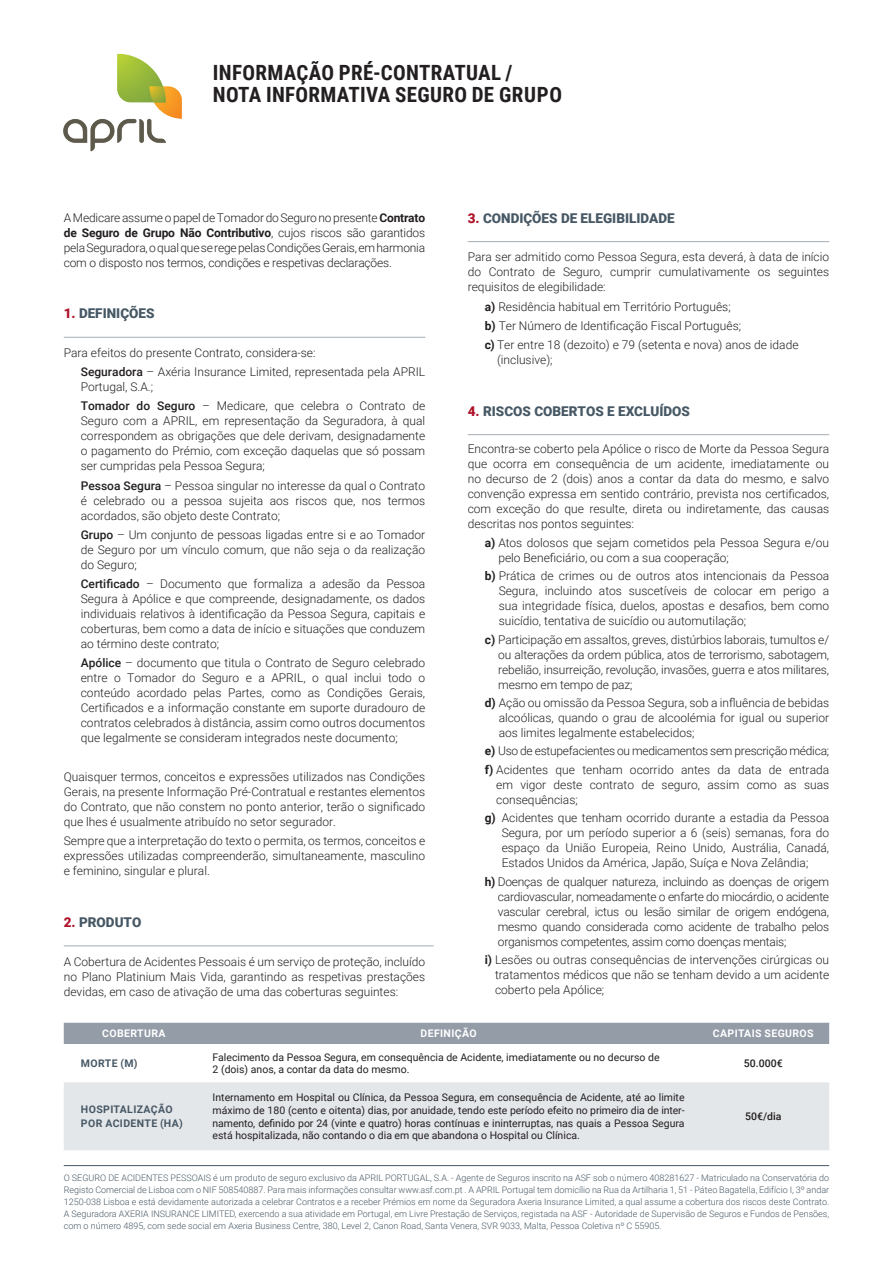
<style>
.page{position:relative;width:893px;height:1263px;background:#fff}
.page>*{position:absolute;margin:0;border:0;box-sizing:border-box;transform-origin:0 0}
.t1{font:700 21px/22.5px "Roboto Condensed";letter-spacing:.015em;color:#231f20}
.t2{font:900 13.5px "Roboto";color:#475865}
.t3{font:300 12px/15px "Roboto";color:#231f20;text-align:justify}
.t4{font:300 12px/18.5px "Roboto";letter-spacing:-.02em;color:#231f20}
.t5{font:10.5px/12.6px "Roboto";color:#231f20}
.t6{font:700 10.5px/13.5px "Roboto";letter-spacing:.035em;color:#475865}
.t7{font:700 10.5px "Roboto";letter-spacing:.035em;color:#fff}
.t8{font:500 10.5px "Roboto";color:#231f20}
.t9{font:300 9px/12px "Roboto";color:#475865;text-align:justify}
.s1{color:#ae1229}
.s2{font-weight:700}
.s3{font-weight:500}
</style>
<div class="page">
<hr style="left:64px;top:1165px;width:765px;height:1px;background:#475865">
<hr style="left:64px;top:337px;width:361px;height:1px;background:#a5adb6">
<hr style="left:64px;top:945px;width:370px;height:1px;background:#a5adb6">
<div style="left:64px;top:1023px;width:765px;height:21px;background:#949ca8"></div>
<div style="left:64px;top:1082px;width:765px;height:68px;background:#e4e7ea"></div>
<img style="left:63px;top:53px;width:119px;height:99px">
<hr style="left:468px;top:241px;width:361px;height:1px;background:#a5adb6">
<hr style="left:468px;top:434px;width:361px;height:1px;background:#a5adb6">
<h1 class="t1" style="left:213px;top:60px;width:351px">INFORMAÇÃO PRÉ-CONTRATUAL /<br>NOTA INFORMATIVA SEGURO DE GRUPO</h1>
<p class="t2" style="left:468px;top:208px;width:208px"><span class="s1">3.</span> CONDIÇÕES DE ELEGIBILIDADE</p>
<p class="t3" style="left:468px;top:249px;width:363px">Para ser admitido como Pessoa Segura, esta deverá, à data de início do Contrato de Seguro, cumprir cumulativamente os seguintes requisitos de elegibilidade:</p>
<p class="t3" style="left:485px;top:296px;width:315px;line-height:19.2px;text-align:left"><span class="s2">a)</span> Residência habitual em Território Português;<br><span class="s2">b)</span> Ter Número de Identificação Fiscal Português;<br><span class="s2">c)</span> Ter entre 18 (dezoito) e 79 (setenta e nova) anos de idade</p>
<p class="t3" style="left:497px;top:352px;width:57px">(inclusive);</p>
<p class="t2" style="left:468px;top:401px;width:224px"><span class="s1">4.</span> RISCOS COBERTOS E EXCLUÍDOS</p>
<p class="t3" style="left:468px;top:441px;width:363px">Encontra-se coberto pela Apólice o risco de Morte da Pessoa Segura que ocorra em consequência de um acidente, imediatamente ou no decurso de 2 (dois) anos a contar da data do mesmo, e salvo convenção expressa em sentido contrário, prevista nos certificados, com exceção do que resulte, direta ou indiretamente, das causas descritas nos pontos seguintes:</p>
<p class="t3" style="left:498px;top:535px;width:332px;text-indent:-14px"><span class="s2">a)</span> Atos dolosos que sejam cometidos pela Pessoa Segura e/ou pelo Beneficiário, ou com a sua cooperação;</p>
<p class="t3" style="left:499px;top:568px;width:332px;text-indent:-14px"><span class="s2">b)</span> Prática de crimes ou de outros atos intencionais da Pessoa Segura, incluindo atos suscetíveis de colocar em perigo a sua integridade física, duelos, apostas e desafios, bem como suicídio, tentativa de suicídio ou automutilação;</p>
<p class="t3" style="left:498px;top:631px;width:332px;text-indent:-13px"><span class="s2">c)</span> Participação em assaltos, greves, distúrbios laborais, tumultos e/ ou alterações da ordem pública, atos de terrorismo, sabotagem, rebelião, insurreição, revolução, invasões, guerra e atos militares, mesmo em tempo de paz;</p>
<p class="t3" style="left:499px;top:695px;width:332px;text-indent:-14px"><span class="s2">d)</span> Ação ou omissão da Pessoa Segura, sob a influência de bebidas alcoólicas, quando o grau de alcoolémia for igual ou superior aos limites legalmente estabelecidos;</p>
<p class="t4" style="left:485px;top:741px;width:346px"><span class="s2">e)</span> Uso de estupefacientes ou medicamentos sem prescrição médica; <span class="s2">f)</span> Acidentes que tenham ocorrido antes da data de entrada</p>
<p class="t3" style="left:496px;top:777px;width:334px">em vigor deste contrato de seguro, assim como as suas consequências;</p>
<p class="t3" style="left:502px;top:810px;width:329px;text-indent:-17px"><span class="s2">g)</span> Acidentes que tenham ocorrido durante a estadia da Pessoa Segura, por um período superior a 6 (seis) semanas, fora do espaço da União Europeia, Reino Unido, Austrália, Canadá, Estados Unidos da América, Japão, Suíça e Nova Zelândia;</p>
<p class="t3" style="left:498px;top:873px;width:333px;text-indent:-13px"><span class="s2">h)</span> Doenças de qualquer natureza, incluindo as doenças de origem cardiovascular, nomeadamente o enfarte do miocárdio, o acidente vascular cerebral, ictus ou lesão similar de origem endógena, mesmo quando considerada como acidente de trabalho pelos organismos competentes, assim como doenças mentais;</p>
<p class="t3" style="left:495px;top:952px;width:336px;text-indent:-10px"><span class="s2">i)</span> Lesões ou outras consequências de intervenções cirúrgicas ou tratamentos médicos que não se tenham devido a um acidente coberto pela Apólice;</p>
<p class="t3" style="left:64px;top:209px;width:363px">A Medicare assume o papel de Tomador do Seguro no presente <span class="s2">Contrato de Seguro de Grupo Não Contributivo</span>, cujos riscos são garantidos pela Seguradora, o qual que se rege pelas Condições Gerais, em harmonia com o disposto nos termos, condições e respetivas declarações.</p>
<p class="t2" style="left:64px;top:304px;width:92px"><span class="s1">1.</span> DEFINIÇÕES</p>
<p class="t3" style="left:81px;top:343px;width:346px;line-height:19.2px;text-indent:-17px">Para efeitos do presente Contrato, considera-se:<br><span class="s3">Seguradora</span> – Axéria Insurance Limited, representada pela APRIL</p>
<p class="t3" style="left:81px;top:377px;width:346px;line-height:19.2px">Portugal, S.A.;<br><span class="s3">Tomador do Seguro</span> – Medicare, que celebra o Contrato de</p>
<p class="t3" style="left:81px;top:413px;width:346px">Seguro com a APRIL, em representação da Seguradora, à qual correspondem as obrigações que dele derivam, designadamente o pagamento do Prémio, com exceção daquelas que só possam ser cumpridas pela Pessoa Segura;</p>
<p class="t3" style="left:81px;top:477px;width:346px"><span class="s3">Pessoa Segura</span> – Pessoa singular no interesse da qual o Contrato é celebrado ou a pessoa sujeita aos riscos que, nos termos acordados, são objeto deste Contrato;</p>
<p class="t3" style="left:81px;top:527px;width:346px"><span class="s3">Grupo</span> – Um conjunto de pessoas ligadas entre si e ao Tomador de Seguro por um vínculo comum, que não seja o da realização do Seguro;</p>
<p class="t3" style="left:81px;top:576px;width:346px"><span class="s3">Certificado</span> – Documento que formaliza a adesão da Pessoa Segura à Apólice e que compreende, designadamente, os dados individuais relativos à identificação da Pessoa Segura, capitais e coberturas, bem como a data de início e situações que conduzem ao término deste contrato;</p>
<p class="t3" style="left:81px;top:655px;width:346px"><span class="s3">Apólice</span> – documento que titula o Contrato de Seguro celebrado entre o Tomador do Seguro e a APRIL, o qual inclui todo o conteúdo acordado pelas Partes, como as Condições Gerais, Certificados e a informação constante em suporte duradouro de contratos celebrados à distância, assim como outros documentos que legalmente se consideram integrados neste documento;</p>
<p class="t3" style="left:64px;top:769px;width:363px">Quaisquer termos, conceitos e expressões utilizados nas Condições Gerais, na presente Informação Pré-Contratual e restantes elementos do Contrato, que não constem no ponto anterior, terão o significado que lhes é usualmente atribuído no setor segurador.</p>
<p class="t3" style="left:64px;top:833px;width:363px">Sempre que a interpretação do texto o permita, os termos, conceitos e expressões utilizadas compreenderão, simultaneamente, masculino e feminino, singular e plural.</p>
<p class="t2" style="left:64px;top:913px;width:79px"><span class="s1">2.</span> PRODUTO</p>
<p class="t3" style="left:64px;top:953px;width:363px">A Cobertura de Acidentes Pessoais é um serviço de proteção, incluído no Plano Platinium Mais Vida, garantindo as respetivas prestações devidas, em caso de ativação de uma das coberturas seguintes:</p>
<p class="t7" style="left:102px;top:1026px;width:65px">COBERTURA</p>
<p class="t7" style="left:421px;top:1026px;width:58px">DEFINIÇÃO</p>
<p class="t7" style="left:713px;top:1026px;width:102px">CAPITAIS SEGUROS</p>
<p class="t6" style="left:81px;top:1056px;width:58px">MORTE (M)</p>
<p class="t5" style="left:213px;top:1050px;width:449px">Falecimento da Pessoa Segura, em consequência de Acidente, imediatamente ou no decurso de<br>2 (dois) anos, a contar da data do mesmo.</p>
<p class="t8" style="left:744px;top:1056px;width:40px">50.000€</p>
<p class="t6" style="left:81px;top:1102px;width:103px">HOSPITALIZAÇÃO<br>POR ACIDENTE (HA)</p>
<p class="t5" style="left:213px;top:1091px;width:473px;text-align:justify">Internamento em Hospital ou Clínica, da Pessoa Segura, em consequência de Acidente, até ao limite máximo de 180 (cento e oitenta) dias, por anuidade, tendo este período efeito no primeiro dia de inter&shy;namento, definido por 24 (vinte e quatro) horas contínuas e ininterruptas, nas quais a Pessoa Segura está hospitalizada, não contando o dia em que abandona o Hospital ou Clínica.</p>
<p class="t8" style="left:745px;top:1109px;width:38px">50€/dia</p>
<p class="t9" style="left:64px;top:1171px;width:767px">O SEGURO DE ACIDENTES PESSOAIS é um produto de seguro exclusivo da APRIL PORTUGAL, S.A. - Agente de Seguros inscrito na ASF sob o número 408281627 - Matriculado na Conservatória do Registo Comercial de Lisboa com o NIF 508540887. Para mais informações consultar www.asf.com.pt . A APRIL Portugal tem domicílio na Rua da Artilharia 1, 51 - Páteo Bagatella, Edifício I, 3º andar 1250-038 Lisboa e está devidamente autorizada a celebrar Contratos e a receber Prémios em nome da Seguradora Axeria Insurance Limited, a qual assume a cobertura dos riscos deste Contrato.<br>A Seguradora AXERIA INSURANCE LIMITED, exercendo a sua atividade em Portugal, em Livre Prestação de Serviços, registada na ASF - Autoridade de Supervisão de Seguros e Fundos de Pensões, com o número 4895, com sede social em Axeria Business Centre, 380, Level 2, Canon Road, Santa Venera, SVR 9033, Malta, Pessoa Coletiva nº C 55905.</p>
</div>
